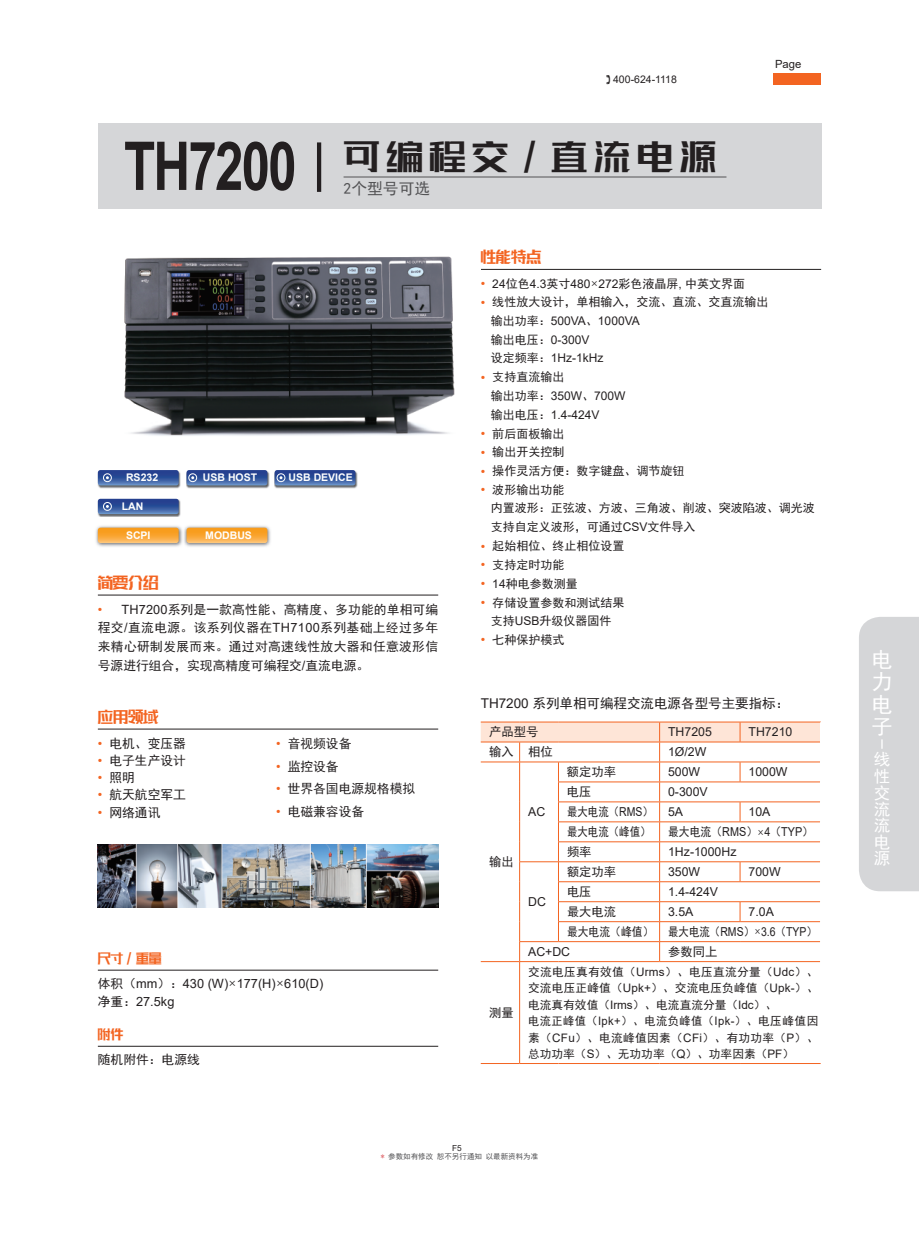
<style>
.page{position:relative;width:919px;height:1238px;background:#fff}
.page>*{position:absolute;margin:0;border:0;box-sizing:border-box;transform-origin:0 0}
.t1{font:30.9px "lianmengqiyilushuaizhengruiheiti";letter-spacing:.2em;color:#231f20;scale:1.1 1}
.t2{font:21px/22.4px "Sim Hei";color:#fff;text-align:justify}
.t3{font:16.5px/16.5px "Sim Hei";color:#fff;text-align:justify}
.t4{font:15.75px "Sim Hei";color:#535355}
.t5{font:14.25px "lianmengqiyilushuaizhengruiheiti";color:#f36421}
.t6{font:13.5px "Sim Hei";color:#231f20}
.t7{font:12.75px/18.8px "Sim Hei";color:#231f20;text-align:justify}
.t8{font:12.75px/18px "Arial";color:#231f20}
.t9{font:12.3px "Arial";color:#231f20}
.t10{font:12.3px "Sim Hei";color:#231f20;scale:.88 1}
.t11{font:12.3px "Sim Hei";color:#231f20}
.t12{font:12.3px "Sim Hei";color:#231f20;scale:.85 1}
.t13{font:12px/18.6px "Sim Hei";color:#231f20}
.t14{font:12px/18.8px "Arial";color:#231f20}
.t15{font:12px "lianmengqiyilushuaizhengruiheiti";color:#f36421}
.t16{font:11.7px/16.5px "Sim Hei";letter-spacing:.025em;color:#231f20}
.t17{font:11.25px "Arial";color:#231f20}
.t18{font:700 10.5px "Arial";color:#fff}
.t19{font:10.5px "Arial";color:#231f20}
.t20{font:8.25px "Arial";color:#231f20}
.t21{font:7.5px "Sim Hei";color:#535355}
.s1{font-family:"Arial";font-weight:700;font-size:67.35px}
.s2{font-family:"Arial";color:#f36421}
.s3{font-family:"Arial"}
.s4{font-family:"Sim Hei"}
.s5{font-family:"Deng Xian"}
.s6{font-family:"Arial";font-size:12.75px;color:#f36421}
.s7{font-family:"Sim Sun";color:#d1232a}
</style>
<div class="page">
<div style="left:98px;top:123px;width:723px;height:85px;background:#d5d6d8"></div>
<hr style="left:98px;top:594px;width:340px;height:1px;background:#231f20">
<hr style="left:480px;top:269px;width:341px;height:1px;background:#231f20">
<hr style="left:98px;top:969px;width:340px;height:1px;background:#231f20">
<hr style="left:98px;top:1045px;width:340px;height:1px;background:#231f20">
<hr style="left:98px;top:728px;width:340px;height:1px;background:#231f20">
<img style="left:97px;top:472px;width:84px;height:16px">
<img style="left:97px;top:500px;width:84px;height:17px">
<img style="left:186px;top:471px;width:83px;height:17px">
<img style="left:274px;top:471px;width:83px;height:17px">
<img style="left:96px;top:526px;width:175px;height:21px">
<svg style="left:98px;top:527px;width:81px;height:16px"></svg>
<svg style="left:186px;top:527px;width:81px;height:16px"></svg>
<div style="left:859px;top:617px;width:59px;height:274px;background:#d5d6d8"></div>
<div style="left:773px;top:73px;width:48px;height:12px;background:#f36421"></div>
<img style="left:124px;top:256px;width:331px;height:180px">
<hr style="left:480px;top:721px;width:39px;height:1px;background:#f36421">
<hr style="left:519px;top:721px;width:39px;height:1px;background:#f36421">
<hr style="left:558px;top:721px;width:101px;height:1px;background:#f36421">
<hr style="left:659px;top:721px;width:81px;height:1px;background:#f36421">
<hr style="left:740px;top:721px;width:80px;height:1px;background:#f36421">
<hr style="left:480px;top:961px;width:39px;height:1px;background:#f36421">
<hr style="left:519px;top:961px;width:39px;height:1px;background:#f36421">
<hr style="left:519px;top:961px;width:1px;height:102px;background:#f36421">
<hr style="left:558px;top:961px;width:101px;height:1px;background:#f36421">
<hr style="left:659px;top:961px;width:81px;height:1px;background:#f36421">
<hr style="left:740px;top:961px;width:80px;height:1px;background:#f36421">
<hr style="left:480px;top:1063px;width:39px;height:1px;background:#f36421">
<hr style="left:519px;top:1063px;width:39px;height:1px;background:#f36421">
<hr style="left:558px;top:1063px;width:101px;height:1px;background:#f36421">
<hr style="left:659px;top:1063px;width:81px;height:1px;background:#f36421">
<hr style="left:740px;top:1063px;width:80px;height:1px;background:#f36421">
<svg style="left:480px;top:722px;width:341px;height:239px"></svg>
<hr style="left:343px;top:177px;width:383px;height:1px;background:#535355">
<hr style="left:317px;top:142px;width:4px;height:50px;background:#231f20">
<svg style="left:98px;top:470px;width:81px;height:15px"></svg>
<svg style="left:186px;top:470px;width:81px;height:15px"></svg>
<svg style="left:274px;top:470px;width:81px;height:15px"></svg>
<svg style="left:98px;top:499px;width:81px;height:15px"></svg>
<img style="left:98px;top:845px;width:340px;height:62px">
<p class="t19" style="left:613px;top:72px;width:65px">400-624-1118</p>
<h1 class="t1" style="left:124px;top:140px;width:539px"><span class="s1">TH7200</span> 可编程交/直流电源</h1>
<h3 class="t4" style="left:343px;top:180px;width:88px">2个型号可选</h3>
<p class="t5" style="left:480px;top:250px;width:62px">性能特点</p>
<p class="t17" style="left:775px;top:56px;width:28px">Page</p>
<p class="t18" style="left:126px;top:470px;width:34px">RS232</p>
<p class="t18" style="left:122px;top:499px;width:23px">LAN</p>
<p class="t18" style="left:203px;top:470px;width:56px">USB HOST</p>
<p class="t18" style="left:288px;top:470px;width:66px">USB DEVICE</p>
<p class="t18" style="left:126px;top:528px;width:26px">SCPI</p>
<p class="t18" style="left:205px;top:528px;width:48px">MODBUS</p>
<p class="t5" style="left:98px;top:575px;width:62px">简要介绍</p>
<p class="t7" style="left:98px;top:599px;width:342px"><span class="s2">•</span> <span class="s3">TH7200</span>系列是一款高性能、高精度、多功能的单相可编程交<span class="s3">/</span>直流电源。该系列仪器在<span class="s3">TH7100</span>系列基础上经过多年来精心研制发展而来。通过对高速线性放大器和任意波形信号源进行组合，实现高精度可编程交<span class="s3">/</span>直流电源。</p>
<p class="t5" style="left:98px;top:709px;width:62px">应用领域</p>
<p class="t7" style="left:98px;top:733px;width:90px"><span class="s2">•</span> 电机、变压器</p>
<p class="t7" style="left:98px;top:751px;width:90px"><span class="s2">•</span> 电子生产设计</p>
<p class="t7" style="left:98px;top:768px;width:39px"><span class="s2">•</span> 照明</p>
<p class="t7" style="left:98px;top:785px;width:90px"><span class="s2">•</span> 航天航空军工</p>
<p class="t7" style="left:98px;top:802px;width:64px"><span class="s2">•</span> 网络通讯</p>
<p class="t15" style="left:98px;top:952px;width:65px">尺寸/重量</p>
<p class="t7" style="left:276px;top:734px;width:77px"><span class="s2">•</span> 音视频设备</p>
<p class="t7" style="left:276px;top:756px;width:64px"><span class="s2">•</span> 监控设备</p>
<p class="t7" style="left:276px;top:779px;width:141px"><span class="s2">•</span> 世界各国电源规格模拟</p>
<p class="t7" style="left:276px;top:801px;width:90px"><span class="s2">•</span> 电磁兼容设备</p>
<p class="t8" style="left:98px;top:974px;width:227px"><span class="s4">体积（</span>mm<span class="s4">）：</span>430 (W)<span class="s5">×</span>177(H)<span class="s5">×</span>610(D)<span class="s4">净重：</span>27.5kg</p>
<p class="t15" style="left:98px;top:1028px;width:27px">附件</p>
<p class="t7" style="left:98px;top:1049px;width:104px">随机附件：电源线</p>
<p class="t13" style="left:480px;top:274px;width:266px"><span class="s6">•</span> <span class="s3">24</span>位色<span class="s3">4.3</span>英寸<span class="s3">480</span><span class="s5">×</span><span class="s3">272</span>彩色液晶屏<span class="s3">,</span> 中英文界面</p>
<p class="t13" style="left:480px;top:293px;width:289px"><span class="s6">•</span> 线性放大设计，单相输入，交流、直流、交直流输出</p>
<p class="t14" style="left:490px;top:311px;width:150px"><span class="s4">输出功率：</span>500VA<span class="s4">、</span>1000VA<span class="s4">输出电压：</span>0-300V<br><span class="s4">设定频率：</span>1Hz-1kHz</p>
<p class="t13" style="left:480px;top:368px;width:85px"><span class="s6">•</span> 支持直流输出</p>
<p class="t14" style="left:490px;top:386px;width:136px"><span class="s4">输出功率：</span>350W<span class="s4">、</span>700W<span class="s4">输出电压：</span>1.4-424V</p>
<p class="t13" style="left:480px;top:424px;width:85px"><span class="s6">•</span> 前后面板输出</p>
<p class="t13" style="left:480px;top:443px;width:85px"><span class="s6">•</span> 输出开关控制</p>
<p class="t13" style="left:480px;top:461px;width:205px"><span class="s6">•</span> 操作灵活方便：数字键盘、调节旋钮</p>
<p class="t13" style="left:490px;top:480px;width:325px;text-indent:-10px"><span class="s6">•</span> 波形输出功能<br>内置波形：正弦波、方波、三角波、削波、突波陷波、调光波支持自定义波形，可通过<span class="s3">CSV</span>文件导入</p>
<p class="t13" style="left:480px;top:536px;width:145px"><span class="s6">•</span> 起始相位、终止相位设置</p>
<p class="t13" style="left:480px;top:555px;width:85px"><span class="s6">•</span> 支持定时功能</p>
<p class="t13" style="left:480px;top:574px;width:98px"><span class="s6">•</span> <span class="s3">14</span>种电参数测量</p>
<p class="t13" style="left:480px;top:593px;width:145px;text-align:center"><span class="s6">•</span> 存储设置参数和测试结果支持<span class="s3">USB</span>升级仪器固件</p>
<p class="t13" style="left:480px;top:630px;width:85px"><span class="s6">•</span> 七种保护模式</p>
<p class="t6" style="left:480px;top:696px;width:310px"><span class="s3">TH7200</span> 系列单相可编程交流电源各型号主要指标：</p>
<p class="t11" style="left:489px;top:725px;width:51px">产品型号</p>
<p class="t9" style="left:668px;top:723px;width:45px">TH7205</p>
<p class="t9" style="left:748px;top:723px;width:45px">TH7210</p>
<p class="t11" style="left:489px;top:745px;width:65px">输入 相位</p>
<p class="t9" style="left:668px;top:743px;width:40px">1Ø/2W</p>
<p class="t11" style="left:489px;top:855px;width:26px">输出</p>
<p class="t11" style="left:489px;top:1006px;width:26px">测量</p>
<p class="t9" style="left:528px;top:803px;width:19px">AC</p>
<p class="t11" style="left:567px;top:765px;width:51px">额定功率</p>
<p class="t9" style="left:668px;top:763px;width:34px">500W</p>
<p class="t9" style="left:748px;top:763px;width:40px">1000W</p>
<p class="t11" style="left:567px;top:785px;width:26px">电压</p>
<p class="t9" style="left:668px;top:783px;width:41px">0-300V</p>
<p class="t12" style="left:567px;top:805px;width:138px">最大电流（<span class="s3">RMS</span>） <span class="s3">5A</span></p>
<p class="t9" style="left:748px;top:803px;width:23px">10A</p>
<p class="t12" style="left:567px;top:825px;width:100px">最大电流（峰值）</p>
<p class="t10" style="left:668px;top:825px;width:166px">最大电流（<span class="s3">RMS</span>）<span class="s5">×</span><span class="s3">4</span>（<span class="s3">TYP</span>）</p>
<p class="t11" style="left:567px;top:845px;width:26px">频率</p>
<p class="t9" style="left:668px;top:843px;width:70px">1Hz-1000Hz</p>
<p class="t11" style="left:567px;top:865px;width:51px">额定功率</p>
<p class="t9" style="left:668px;top:863px;width:34px">350W</p>
<p class="t9" style="left:748px;top:863px;width:34px">700W</p>
<p class="t11" style="left:567px;top:885px;width:26px">电压</p>
<p class="t9" style="left:668px;top:883px;width:51px">1.4-424V</p>
<p class="t11" style="left:567px;top:905px;width:51px">最大电流</p>
<p class="t9" style="left:668px;top:903px;width:27px">3.5A</p>
<p class="t9" style="left:748px;top:903px;width:27px">7.0A</p>
<p class="t10" style="left:567px;top:925px;width:285px">最大电流（峰值） 最大电流（<span class="s3">RMS</span>）<span class="s5">×</span><span class="s3">3.6</span>（<span class="s3">TYP</span>）</p>
<p class="t9" style="left:528px;top:943px;width:44px">AC+DC</p>
<p class="t11" style="left:668px;top:945px;width:51px">参数同上</p>
<p class="t9" style="left:528px;top:893px;width:19px">DC</p>
<p class="t16" style="left:528px;top:963px;width:292px">交流电压真有效值（<span class="s3">Urms</span>）、电压直流分量（<span class="s3">Udc</span>）、交流电压正峰值（<span class="s3">Upk+</span>）、交流电压负峰值（<span class="s3">Upk-</span>）、电流真有效值（<span class="s3">Irms</span>）、电流直流分量（<span class="s3">Idc</span>）、<br>电流正峰值（<span class="s3">Ipk+</span>）、电流负峰值（<span class="s3">Ipk-</span>）、电压峰值因素（<span class="s3">CFu</span>）、电流峰值因素（<span class="s3">CFi</span>）、有功功率（<span class="s3">P</span>）、总功功率（<span class="s3">S</span>）、无功功率（<span class="s3">Q</span>）、功率因素（<span class="s3">PF</span>）</p>
<p class="t20" style="left:452px;top:1142px;width:11px">F5</p>
<p class="t21" style="left:380px;top:1152px;width:159px"><span class="s7">*</span> 参数如有修改 恕不另行通知 以最新资料为准</p>
<h2 class="t2" style="left:871px;top:648px;width:22px">电力电子</h2>
<h2 class="t2" style="left:893px;top:739px;width:12px;rotate:90deg">-</h2>
<h3 class="t3" style="left:873px;top:751px;width:17px">线性交流流电源</h3>
</div>
